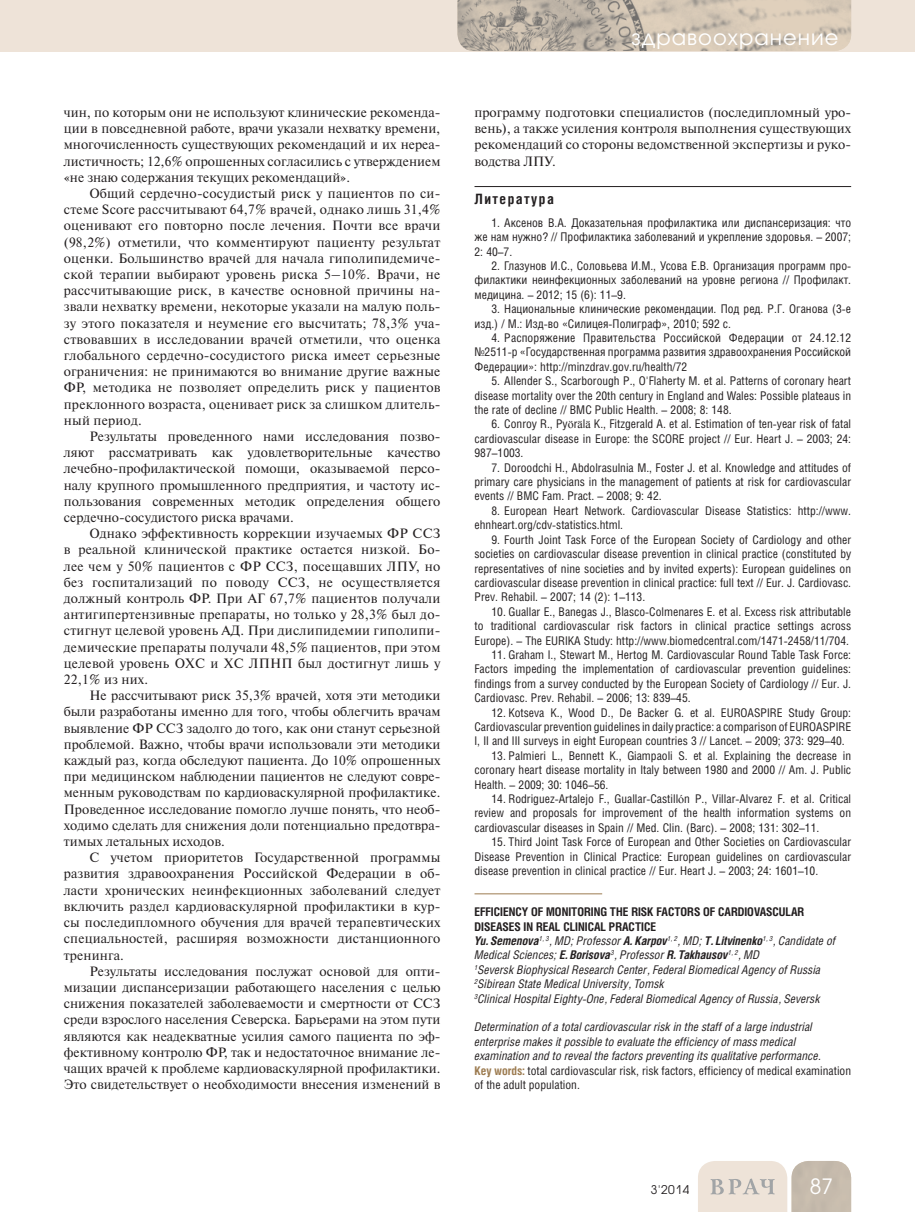
<style>
.page{position:relative;width:915px;height:1212px;background:#fff}
.page>*{position:absolute;margin:0;border:0;box-sizing:border-box;transform-origin:0 0}
.t1{font:21px "Avant Garde Gothic C";letter-spacing:.05em;color:#fff}
.t2{font:700 14.25px "Helios Cond";letter-spacing:.1em;color:#231f20}
.t3{font:13.5px/16.2px "Newton C";color:#231f20;text-align:justify}
.t4{font:12px/14.4px "Helios Cond";color:#231f20;text-align:justify}
.t5{font:italic 12px/14.4px "Helios Cond";color:#231f20}
.t6{font:12px "Avant Garde Gothic C";color:#231f20}
.s1{font-family:"Times New Roman"}
.s2{font-weight:700;font-style:normal}
.s3{font-weight:700}
.s4{font-weight:700;font-style:normal;color:#9c7b50}
.s5{font-style:normal}
</style>
<div class="page">
<div style="left:0;top:0;width:914px;height:51px;background:#eee3d8"></div>
<svg style="left:698px;top:1161px;width:152px;height:51px;background:#dcd2c7"></svg>
<img style="left:457px;top:0;width:393px;height:51px">
<hr style="left:474px;top:186px;width:376px;height:1px;background:#231f20">
<hr style="left:474px;top:893px;width:128px;height:1px;background:#9c7b50">
<p class="t3" style="left:64px;top:106px;width:378px">чин, по которым они не используют клинические рекоменда&shy;ции в повседневной работе, врачи указали нехватку времени, многочисленность существующих рекомендаций и их нереа&shy;листичность; 12,6% опрошенных согласились с утверждением «не знаю содержания текущих рекомендаций».</p>
<p class="t3" style="left:64px;top:187px;width:378px;text-indent:26px">Общий сердечно-сосудистый риск у пациентов по си&shy;стеме Score рассчитывают 64,7% врачей, однако лишь 31,4% оценивают его повторно после лечения. Почти все врачи (98,2%) отметили, что комментируют пациенту результат оценки. Большинство врачей для начала гиполипидемиче&shy;ской терапии выбирают уровень риска 5–10%. Врачи, не рассчитывающие риск, в качестве основной причины на&shy;звали нехватку времени, некоторые указали на малую поль&shy;зу этого показателя и неумение его высчитать; 78,3% уча&shy;ствовавших в исследовании врачей отметили, что оценка глобального сердечно-сосудистого риска имеет серьезные ограничения: не принимаются во внимание другие важные ФР, методика не позволяет определить риск у пациентов преклонного возраста, оценивает риск за слишком длитель&shy;ный период.</p>
<p class="t3" style="left:64px;top:430px;width:378px;text-indent:26px">Результаты проведенного нами исследования позво&shy;ляют рассматривать как удовлетворительные качество лечебно-профилактической помощи, оказываемой персо&shy;налу крупного промышленного предприятия, и частоту ис&shy;пользования современных методик определения общего сердечно-сосудистого риска врачами.</p>
<p class="t3" style="left:64px;top:527px;width:378px;text-indent:26px">Однако эффективность коррекции изучаемых ФР ССЗ в реальной клинической практике остается низкой. Бо&shy;лее чем у 50% пациентов с ФР ССЗ, посещавших ЛПУ, но без госпитализаций по поводу ССЗ, не осуществляется должный контроль ФР. При АГ 67,7% пациентов получали антигипертензивные препараты, но только у 28,3% был до&shy;стигнут целевой уровень АД. При дислипидемии гиполипи&shy;демические препараты получали 48,5% пациентов, при этом целевой уровень ОХС и ХС ЛПНП был достигнут лишь у 22,1% из них.</p>
<p class="t3" style="left:64px;top:689px;width:378px;text-indent:26px">Не рассчитывают риск 35,3% врачей, хотя эти методики были разработаны именно для того, чтобы облегчить врачам выявление ФР ССЗ задолго до того, как они станут серьезной проблемой. Важно, чтобы врачи использовали эти методики каждый раз, когда обследуют пациента. До 10% опрошенных при медицинском наблюдении пациентов не следуют совре&shy;менным руководствам по кардиоваскулярной профилактике.<br>Проведенное исследование помогло лучше понять, что необ&shy;ходимо сделать для снижения доли потенциально предотвра&shy;тимых летальных исходов.</p>
<p class="t3" style="left:64px;top:851px;width:378px;text-indent:26px">С учетом приоритетов Государственной программы развития здравоохранения Российской Федерации в об&shy;ласти хронических неинфекционных заболеваний следует включить раздел кардиоваскулярной профилактики в кур&shy;сы последипломного обучения для врачей терапевтических специальностей, расширяя возможности дистанционного тренинга.</p>
<p class="t3" style="left:64px;top:964px;width:378px;text-indent:26px">Результаты исследования послужат основой для опти&shy;мизации диспансеризации работающего населения с целью снижения показателей заболеваемости и смертности от ССЗ среди взрослого населения Северска. Барьерами на этом пути являются как неадекватные усилия самого пациента по эф&shy;фективному контролю ФР, так и недостаточное внимание ле&shy;чащих врачей к проблеме кардиоваскулярной профилактики.<br>Это свидетельствует о необходимости внесения изменений в</p>
<h1 class="t1" style="left:631px;top:27px;width:209px">здравоохранение</h1>
<p class="t3" style="left:474px;top:106px;width:378px">программу подготовки специалистов (последипломный уро&shy;вень), а также усиления контроля выполнения существующих рекомендаций со стороны ведомственной экспертизы и руко&shy;водства ЛПУ.</p>
<p class="t2" style="left:474px;top:193px;width:81px">Литература</p>
<p class="t4" style="left:474px;top:217px;width:378px;text-indent:17px">1. Аксенов В.А. Доказательная профилактика или диспансеризация: что же нам нужно? // Профилактика заболеваний и укрепление здоровья. – 2007; 2: 40–7.</p>
<p class="t4" style="left:474px;top:260px;width:378px;text-indent:17px">2. Глазунов И.С., Соловьева И.М., Усова Е.В. Организация программ про&shy;филактики неинфекционных заболеваний на уровне региона // Профилакт. медицина. – 2012; 15 (6): 11–9.</p>
<p class="t4" style="left:474px;top:303px;width:378px;text-indent:17px">3. Национальные клинические рекомендации. Под ред. Р.Г. Оганова (3-е изд.) / М.: Изд-во «Силицея-Полиграф», 2010; 592 с.</p>
<p class="t4" style="left:474px;top:332px;width:378px;text-indent:17px">4. Распоряжение Правительства Российской Федерации от 24.12.12 №2511-p «Государственная программа развития здравоохранения Российской Федерации»: http://minzdrav.gov.ru/health/72</p>
<p class="t4" style="left:474px;top:375px;width:378px;text-indent:17px">5. Allender S., Scarborough P., O'Flaherty M. et al. Patterns of coronary heart disease mortality over the 20th century in England and Wales: Possible plateaus in the rate of decline // BMC Public Health. – 2008; 8: 148.</p>
<p class="t4" style="left:474px;top:418px;width:378px;text-indent:17px">6. Conroy R., Py<span class="s1">ö</span>r<span class="s1">ä</span>l<span class="s1">ä</span> K., Fitzgerald A. et al. Estimation of ten-year risk of fatal cardiovascular disease in Europe: the SCORE project // Eur. Heart J. – 2003; 24:<br>987–1003.</p>
<p class="t4" style="left:474px;top:461px;width:378px;text-indent:17px">7. Doroodchi H., Abdolrasulnia M., Foster J. et al. Knowledge and attitudes of primary care physicians in the management of patients at risk for cardiovascular events // BMC Fam. Pract. – 2008; 9: 42.</p>
<p class="t4" style="left:474px;top:505px;width:378px;text-indent:17px">8. European Heart Network. Cardiovascular Disease Statistics: http://www. ehnheart.org/cdv-statistics.html.</p>
<p class="t4" style="left:474px;top:533px;width:378px;text-indent:17px">9. Fourth Joint Task Force of the European Society of Cardiology and other societies on cardiovascular disease prevention in clinical practice (constituted by representatives of nine societies and by invited experts): European guidelines on cardiovascular disease prevention in clinical practice: full text // Eur. J. Cardiovasc.<br>Prev. Rehabil. – 2007; 14 (2): 1–113.</p>
<p class="t4" style="left:474px;top:605px;width:378px;text-indent:17px">10. Guallar E., Banegas J., Blasco-Colmenares E. et al. Excess risk attributable to traditional cardiovascular risk factors in clinical practice settings across Europe). – The EURIKA Study: http://www.biomedcentral.com/1471-2458/11/704.</p>
<p class="t4" style="left:474px;top:649px;width:378px;text-indent:17px">11. Graham I., Stewart M., Hertog M. Cardiovascular Round Table Task Force:<br>Factors impeding the implementation of cardiovascular prevention guidelines: findings from a survey conducted by the European Society of Cardiology // Eur. J.<br>Cardiovasc. Prev. Rehabil. – 2006; 13: 839–45.</p>
<p class="t4" style="left:474px;top:706px;width:378px;text-indent:17px">12. Kotseva K., Wood D., De Backer G. et al. EUROASPIRE Study Group:<br>Cardiovascular prevention guidelines in daily practice: a comparison of EUROASPIRE I, II and III surveys in eight European countries 3 // Lancet. – 2009; 373: 929–40.</p>
<p class="t4" style="left:474px;top:749px;width:378px;text-indent:17px">13. Palmieri L., Bennett K., Giampaoli S. et al. Explaining the decrease in coronary heart disease mortality in Italy between 1980 and 2000 // Am. J. Public Health. – 2009; 30: 1046–56.</p>
<p class="t4" style="left:474px;top:793px;width:378px;text-indent:17px">14. Rodriguez-Artalejo F., Guallar-Castill<span class="s1">ó</span>n P., Villar-Alvarez F. et al. Critical review and proposals for improvement of the health information systems on cardiovascular diseases in Spain // Med. Clin. (Barc). – 2008; 131: 302–11.</p>
<p class="t4" style="left:474px;top:836px;width:378px;text-indent:17px">15. Third Joint Task Force of European and Other Societies on Cardiovascular Disease Prevention in Clinical Practice: European guidelines on cardiovascular disease prevention in clinical practice // Eur. Heart J. – 2003; 24: 1601–10.</p>
<p class="t5" style="left:474px;top:906px;width:362px"><span class="s2">EFFICIENCY OF MONITORING THE RISK FACTORS OF CARDIOVASCULAR DISEASES IN REAL CLINICAL PRACTICE<br></span><span class="s3">Yu. Semenova</span><sup>1,</sup> <sup>3</sup>, MD; Professor <span class="s3">A. Karpov</span><sup>1,</sup> <sup>2</sup>, MD; <span class="s3">T. Litvinenko</span><sup>1,</sup> <sup>3</sup>, Candidate of Medical Sciences; <span class="s3">E. Borisova</span><sup>3</sup>, Professor <span class="s3">R. Takhausov</span><sup>1,</sup> <sup>2</sup>, MD<br><sup>1</sup>Seversk Biophysical Research Center, Federal Biomedical Agency of Russia <sup>2</sup>Sibirean State Medical University, Tomsk<br><sup>3</sup>Clinical Hospital Eighty-One, Federal Biomedical Agency of Russia, Seversk</p>
<p class="t5" style="left:474px;top:1021px;width:378px">Determination of a total cardiovascular risk in the staff of a large industrial enterprise makes it possible to evaluate the efficiency of mass medical examination and to reveal the factors preventing its qualitative performance.<br><span class="s4">Key words:</span> <span class="s5">total cardiovascular risk, risk factors, efficiency of medical examination of the adult population.</span></p>
<p class="t6" style="left:650px;top:1184px;width:40px">3'2014</p>
<h1 class="t1" style="left:809px;top:1177px;width:25px">87</h1>
</div>
